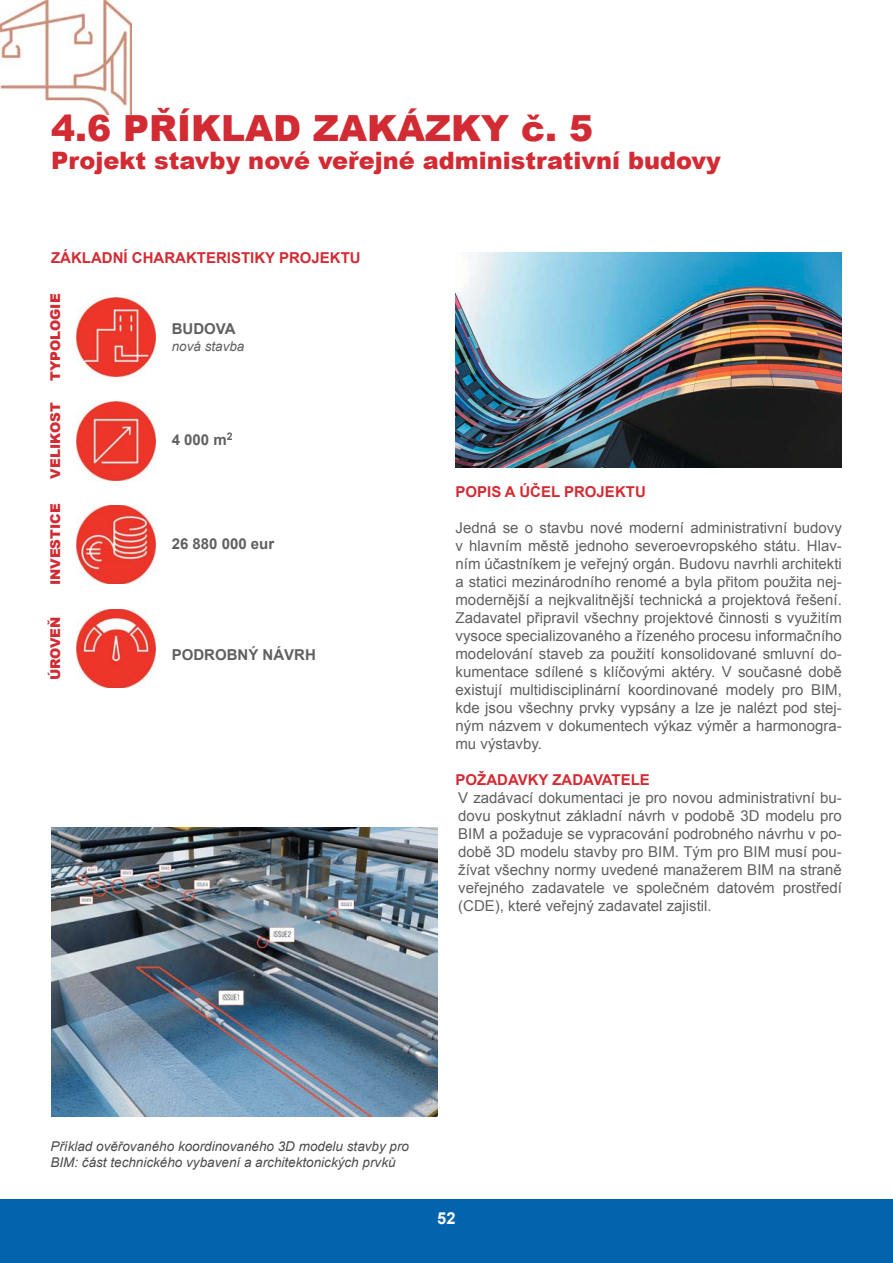
<style>
.page{position:relative;width:893px;height:1263px;background:#fff}
.page>*{position:absolute;margin:0;border:0;box-sizing:border-box;transform-origin:0 0}
.t1{font:900 36px "Arial";color:#d32b33}
.t2{font:900 24px "Arial";color:#d32b33}
.t3{font:700 16.5px "Arial";color:#fff}
.t4{font:15px/18px "Arial";color:#5f6060;text-align:justify}
.t5{font:700 15px "Arial";color:#d32b33}
.t6{font:700 15px "Arial";color:#5f6060}
.t7{font:italic 13.5px/16.2px "Arial";color:#4c4c4e}
.t8{font:900 13.5px "Arial";color:#d32b33}
.t9{font:italic 13.5px "Arial";color:#5f6060}
</style>
<div class="page">
<div style="left:0;top:1199px;width:893px;height:64px;background:#0363ad"></div>
<img style="left:77px;top:298px;width:78px;height:78px">
<img style="left:77px;top:401px;width:78px;height:79px">
<img style="left:76px;top:505px;width:79px;height:79px">
<img style="left:77px;top:609px;width:78px;height:79px">
<img style="left:51px;top:828px;width:386px;height:288px">
<img style="left:455px;top:252px;width:387px;height:216px">
<img style="left:0;top:0;width:132px;height:115px">
<h1 class="t1" style="left:51px;top:101px;width:544px">4.6 PŘÍKLAD ZAKÁZKY č. 5</h1>
<h2 class="t2" style="left:51px;top:143px;width:671px">Projekt stavby nové veřejné administrativní budovy</h2>
<p class="t5" style="left:51px;top:249px;width:311px">ZÁKLADNÍ CHARAKTERISTIKY PROJEKTU</p>
<p class="t8" style="left:45px;top:381px;width:89px;rotate:-90deg">TYPOLOGIE</p>
<p class="t8" style="left:45px;top:479px;width:78px;rotate:-90deg">VELIKOST</p>
<p class="t8" style="left:45px;top:585px;width:83px;rotate:-90deg">INVESTICE</p>
<p class="t8" style="left:45px;top:680px;width:65px;rotate:-90deg">ÚROVEŇ</p>
<p class="t6" style="left:172px;top:321px;width:65px">BUDOVA</p>
<p class="t9" style="left:172px;top:338px;width:74px">nová stavba</p>
<p class="t6" style="left:172px;top:431px;width:62px">4 000 m<sup>2</sup></p>
<p class="t6" style="left:172px;top:535px;width:104px">26 880 000 eur</p>
<p class="t6" style="left:172px;top:647px;width:146px">PODROBNÝ NÁVRH</p>
<p class="t5" style="left:455px;top:483px;width:192px">POPIS A ÚČEL PROJEKTU</p>
<p class="t4" style="left:455px;top:519px;width:388px">Jedná se o stavbu nové moderní administrativní budovy v hlavním městě jednoho severoevropského státu. Hlav&shy;ním účastníkem je veřejný orgán. Budovu navrhli architekti a statici mezinárodního renomé a byla přitom použita nej&shy;modernější a nejkvalitnější technická a projektová řešení.<br>Zadavatel připravil všechny projektové činnosti s využitím vysoce specializovaného a řízeného procesu informačního modelování staveb za použití konsolidované smluvní do&shy;kumentace sdílené s klíčovými aktéry. V současné době existují multidisciplinární koordinované modely pro BIM, kde jsou všechny prvky vypsány a lze je nalézt pod stej&shy;ným názvem v dokumentech výkaz výměr a harmonogra&shy;mu výstavby.</p>
<p class="t5" style="left:455px;top:771px;width:196px">POŽADAVKY ZADAVATELE</p>
<p class="t4" style="left:458px;top:789px;width:385px">V zadávací dokumentaci je pro novou administrativní bu&shy;dovu poskytnut základní návrh v podobě 3D modelu pro BIM a požaduje se vypracování podrobného návrhu v po&shy;době 3D modelu stavby pro BIM. Tým pro BIM musí pou&shy;žívat všechny normy uvedené manažerem BIM na straně veřejného zadavatele ve společném datovém prostředí (CDE), které veřejný zadavatel zajistil.</p>
<p class="t7" style="left:50px;top:1138px;width:360px">Příklad ověřovaného koordinovaného 3D modelu stavby pro<br>BIM: část technického vybavení a architektonických prvků</p>
<p class="t3" style="left:437px;top:1209px;width:20px">52</p>
</div>
